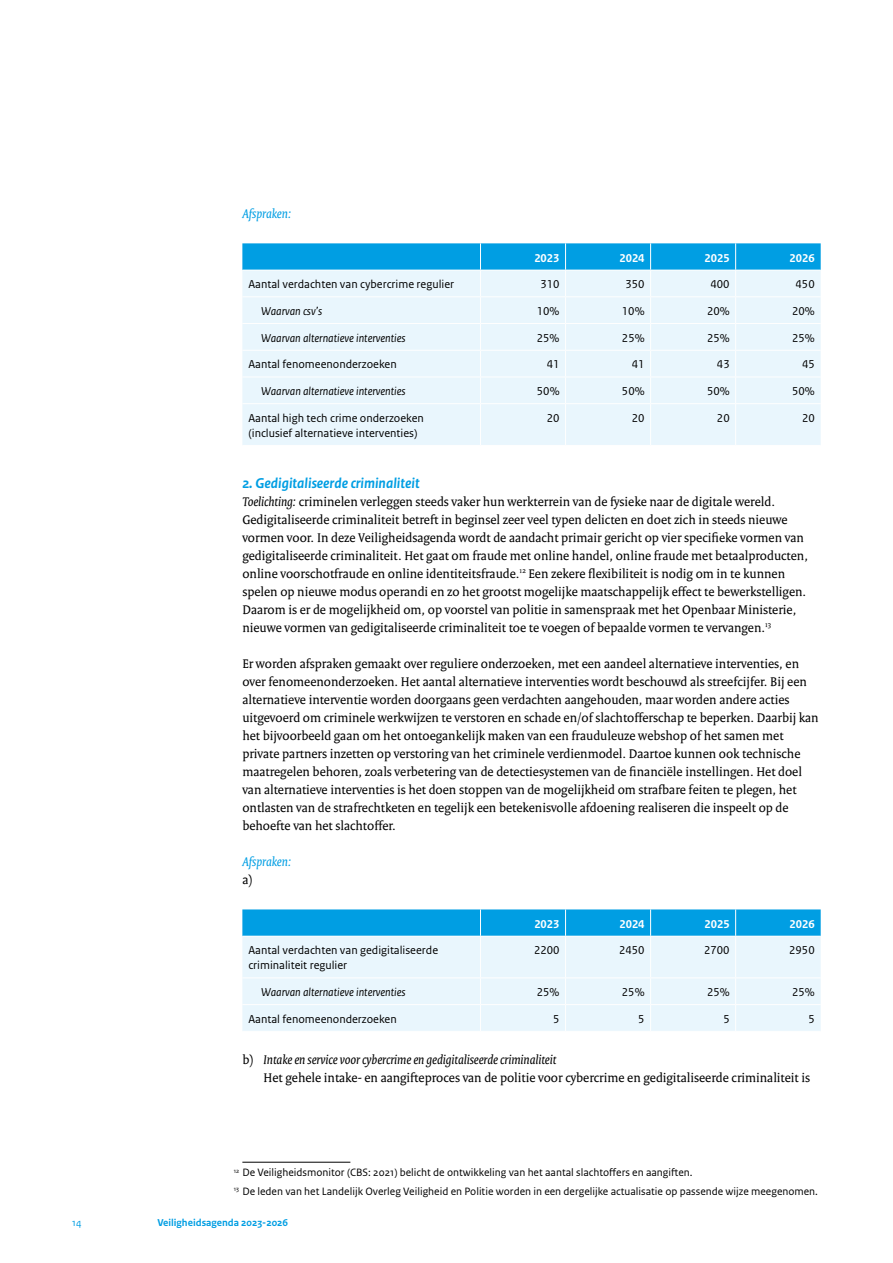
<style>
.page{position:relative;width:893px;height:1263px;background:#fff}
.page>*{position:absolute;margin:0;border:0;box-sizing:border-box;transform-origin:0 0}
.P_05_RO_Alineakop_Sa{font:italic 700 15px "Rijksoverheid Sans Text";color:#009ee3}
.P_10_RO_Broodtekst_S{font:13.5px/18px "Rijksoverheid Serif";color:#000}
.P_06_RO_Subalineakop{font:italic 13.5px "Rijksoverheid Serif";color:#009ee3}
.RO_Tabel_Broodtekst{font:12px/15px "Rijksoverheid Sans Text";color:#000}
.RO_Tabel_Broodtekst-2{font:italic 12px "Rijksoverheid Sans Text";color:#000}
.RO_Tabel_Tussenkop{font:700 12px "Rijksoverheid Sans Text";color:#fff}
.RO_Voetnoot{font:11.25px "Rijksoverheid Sans Text";color:#000}
.t1{font:700 10.5px "Rijksoverheid Sans Text";color:#009ee3}
.t2{font:10.5px "Rijksoverheid Sans Text";color:#009ee3}
.s1{font-style:italic}
</style>
<div class="page">
<div style="left:242px;top:404px;width:579px;height:41px;background:#e9f6fd"></div>
<svg style="left:242px;top:243px;width:579px;height:160px;background:#c3e8f8"></svg>
<hr style="left:480px;top:404px;width:1px;height:41px;background:#fff">
<hr style="left:565px;top:404px;width:1px;height:41px;background:#fff">
<hr style="left:650px;top:404px;width:1px;height:41px;background:#fff">
<hr style="left:735px;top:404px;width:1px;height:41px;background:#fff">
<div style="left:242px;top:937px;width:579px;height:94px;background:#e9f6fd"></div>
<svg style="left:242px;top:909px;width:579px;height:27px;background:#09a1e3"></svg>
<hr style="left:480px;top:936px;width:1px;height:41px;background:#fff">
<hr style="left:565px;top:936px;width:1px;height:41px;background:#fff">
<hr style="left:650px;top:936px;width:1px;height:41px;background:#fff">
<hr style="left:735px;top:936px;width:1px;height:41px;background:#fff">
<hr style="left:242px;top:977px;width:238px;height:1px;background:#fff">
<hr style="left:480px;top:977px;width:86px;height:1px;background:#fff">
<hr style="left:566px;top:977px;width:85px;height:1px;background:#fff">
<hr style="left:651px;top:977px;width:85px;height:1px;background:#fff">
<hr style="left:736px;top:977px;width:85px;height:1px;background:#fff">
<hr style="left:242px;top:1004px;width:238px;height:1px;background:#fff">
<hr style="left:480px;top:1004px;width:86px;height:1px;background:#fff">
<svg style="left:480px;top:978px;width:1px;height:53px"></svg>
<hr style="left:566px;top:1004px;width:85px;height:1px;background:#fff">
<svg style="left:565px;top:978px;width:1px;height:53px"></svg>
<hr style="left:651px;top:1004px;width:85px;height:1px;background:#fff">
<svg style="left:650px;top:978px;width:1px;height:53px"></svg>
<hr style="left:736px;top:1004px;width:85px;height:1px;background:#fff">
<svg style="left:735px;top:978px;width:1px;height:53px"></svg>
<hr style="left:242px;top:1162px;width:108px;height:1px;background:#000">
<p class="P_06_RO_Subalineakop" style="left:242px;top:205px;width:51px">Afspraken:</p>
<p class="RO_Tabel_Tussenkop" style="left:534px;top:251px;width:27px">2023</p>
<p class="RO_Tabel_Tussenkop" style="left:619px;top:251px;width:27px">2024</p>
<p class="RO_Tabel_Tussenkop" style="left:704px;top:251px;width:27px">2025</p>
<p class="RO_Tabel_Tussenkop" style="left:789px;top:251px;width:27px">2026</p>
<p class="RO_Tabel_Broodtekst" style="left:248px;top:277px;width:207px">Aantal verdachten van cybercrime regulier</p>
<p class="RO_Tabel_Broodtekst" style="left:540px;top:277px;width:21px">310</p>
<p class="RO_Tabel_Broodtekst" style="left:625px;top:277px;width:21px">350</p>
<p class="RO_Tabel_Broodtekst" style="left:710px;top:277px;width:21px">400</p>
<p class="RO_Tabel_Broodtekst" style="left:796px;top:277px;width:21px">450</p>
<p class="RO_Tabel_Broodtekst-2" style="left:261px;top:304px;width:63px">Waarvan csv’s</p>
<p class="RO_Tabel_Broodtekst" style="left:537px;top:304px;width:24px">10%</p>
<p class="RO_Tabel_Broodtekst" style="left:622px;top:304px;width:24px">10%</p>
<p class="RO_Tabel_Broodtekst" style="left:707px;top:304px;width:24px">20%</p>
<p class="RO_Tabel_Broodtekst" style="left:792px;top:304px;width:24px">20%</p>
<p class="RO_Tabel_Broodtekst-2" style="left:261px;top:331px;width:146px">Waarvan alternatieve interventies</p>
<p class="RO_Tabel_Broodtekst" style="left:537px;top:330px;width:24px">25%</p>
<p class="RO_Tabel_Broodtekst" style="left:622px;top:330px;width:24px">25%</p>
<p class="RO_Tabel_Broodtekst" style="left:707px;top:330px;width:24px">25%</p>
<p class="RO_Tabel_Broodtekst" style="left:792px;top:330px;width:24px">25%</p>
<p class="RO_Tabel_Broodtekst" style="left:248px;top:357px;width:150px">Aantal fenomeenonderzoeken</p>
<p class="RO_Tabel_Broodtekst" style="left:547px;top:357px;width:14px">41</p>
<p class="RO_Tabel_Broodtekst" style="left:632px;top:357px;width:14px">41</p>
<p class="RO_Tabel_Broodtekst" style="left:717px;top:357px;width:14px">43</p>
<p class="RO_Tabel_Broodtekst" style="left:802px;top:357px;width:14px">45</p>
<p class="RO_Tabel_Broodtekst-2" style="left:261px;top:385px;width:146px">Waarvan alternatieve interventies</p>
<p class="RO_Tabel_Broodtekst" style="left:537px;top:384px;width:24px">50%</p>
<p class="RO_Tabel_Broodtekst" style="left:622px;top:384px;width:24px">50%</p>
<p class="RO_Tabel_Broodtekst" style="left:707px;top:384px;width:24px">50%</p>
<p class="RO_Tabel_Broodtekst" style="left:792px;top:384px;width:24px">50%</p>
<p class="RO_Tabel_Broodtekst" style="left:248px;top:411px;width:177px">Aantal high tech crime onderzoeken (inclusief alternatieve interventies)</p>
<p class="RO_Tabel_Broodtekst" style="left:547px;top:411px;width:14px">20</p>
<p class="RO_Tabel_Broodtekst" style="left:632px;top:411px;width:14px">20</p>
<p class="RO_Tabel_Broodtekst" style="left:717px;top:411px;width:14px">20</p>
<p class="RO_Tabel_Broodtekst" style="left:802px;top:411px;width:14px">20</p>
<p class="P_05_RO_Alineakop_Sa" style="left:242px;top:474px;width:179px">2. Gedigitaliseerde criminaliteit</p>
<p class="P_10_RO_Broodtekst_S" style="left:242px;top:492px;width:567px"><span class="s1">Toelichting:</span> criminelen verleggen steeds vaker hun werkterrein van de fysieke naar de digitale wereld.<br>Gedigitaliseerde criminaliteit betreft in beginsel zeer veel typen delicten en doet zich in steeds nieuwe vormen voor. In deze Veiligheidsagenda wordt de aandacht primair gericht op vier specifieke vormen van gedigitaliseerde criminaliteit. Het gaat om fraude met online handel, online fraude met betaalproducten, online voorschotfraude en online identiteitsfraude.<sup>12</sup> Een zekere flexibiliteit is nodig om in te kunnen spelen op nieuwe modus operandi en zo het grootst mogelijke maatschappelijk effect te bewerkstelligen.<br>Daarom is er de mogelijkheid om, op voorstel van politie in samenspraak met het Openbaar Ministerie, nieuwe vormen van gedigitaliseerde criminaliteit toe te voegen of bepaalde vormen te vervangen.<sup>13</sup></p>
<p class="P_10_RO_Broodtekst_S" style="left:242px;top:654px;width:578px">Er worden afspraken gemaakt over reguliere onderzoeken, met een aandeel alternatieve interventies, en over fenomeenonderzoeken. Het aantal alternatieve interventies wordt beschouwd als streefcijfer. Bij een alternatieve interventie worden doorgaans geen verdachten aangehouden, maar worden andere acties uitgevoerd om criminele werkwijzen te verstoren en schade en/of slachtofferschap te beperken. Daarbij kan het bijvoorbeeld gaan om het ontoegankelijk maken van een frauduleuze webshop of het samen met private partners inzetten op verstoring van het criminele verdienmodel. Daartoe kunnen ook technische maatregelen behoren, zoals verbetering van de detectiesystemen van de financiële instellingen. Het doel van alternatieve interventies is het doen stoppen van de mogelijkheid om strafbare feiten te plegen, het ontlasten van de strafrechtketen en tegelijk een betekenisvolle afdoening realiseren die inspeelt op de behoefte van het slachtoffer.</p>
<p class="P_06_RO_Subalineakop" style="left:242px;top:853px;width:51px">Afspraken:</p>
<p class="P_10_RO_Broodtekst_S" style="left:242px;top:870px;width:12px">a)</p>
<p class="RO_Tabel_Tussenkop" style="left:534px;top:917px;width:27px">2023</p>
<p class="RO_Tabel_Tussenkop" style="left:619px;top:917px;width:27px">2024</p>
<p class="RO_Tabel_Tussenkop" style="left:704px;top:917px;width:27px">2025</p>
<p class="RO_Tabel_Tussenkop" style="left:789px;top:917px;width:27px">2026</p>
<p class="RO_Tabel_Broodtekst" style="left:248px;top:943px;width:191px">Aantal verdachten van gedigitaliseerde criminaliteit regulier</p>
<p class="RO_Tabel_Broodtekst" style="left:534px;top:943px;width:27px">2200</p>
<p class="RO_Tabel_Broodtekst" style="left:619px;top:943px;width:27px">2450</p>
<p class="RO_Tabel_Broodtekst" style="left:704px;top:943px;width:27px">2700</p>
<p class="RO_Tabel_Broodtekst" style="left:789px;top:943px;width:27px">2950</p>
<p class="RO_Tabel_Broodtekst-2" style="left:261px;top:985px;width:146px">Waarvan alternatieve interventies</p>
<p class="RO_Tabel_Broodtekst" style="left:537px;top:985px;width:24px">25%</p>
<p class="RO_Tabel_Broodtekst" style="left:622px;top:985px;width:24px">25%</p>
<p class="RO_Tabel_Broodtekst" style="left:707px;top:985px;width:24px">25%</p>
<p class="RO_Tabel_Broodtekst" style="left:792px;top:985px;width:24px">25%</p>
<p class="RO_Tabel_Broodtekst" style="left:248px;top:1011px;width:150px">Aantal fenomeenonderzoeken</p>
<p class="RO_Tabel_Broodtekst" style="left:553px;top:1011px;width:8px">5</p>
<p class="RO_Tabel_Broodtekst" style="left:638px;top:1011px;width:8px">5</p>
<p class="RO_Tabel_Broodtekst" style="left:723px;top:1011px;width:8px">5</p>
<p class="RO_Tabel_Broodtekst" style="left:808px;top:1011px;width:8px">5</p>
<p class="P_10_RO_Broodtekst_S" style="left:264px;top:1050px;width:548px;text-indent:-21px">b) <span class="s1">Intake en service voor cybercrime en gedigitaliseerde criminaliteit<br></span>Het gehele intake- en aangifteproces van de politie voor cybercrime en gedigitaliseerde criminaliteit is</p>
<p class="RO_Voetnoot" style="left:234px;top:1166px;width:460px"><sup>12</sup> De Veiligheidsmonitor (CBS: 2021) belicht de ontwikkeling van het aantal slachtoffers en aangiften.</p>
<p class="RO_Voetnoot" style="left:234px;top:1185px;width:586px"><sup>13</sup> De leden van het Landelijk Overleg Veiligheid en Politie worden in een dergelijke actualisatie op passende wijze meegenomen.</p>
<p class="t2" style="left:72px;top:1216px;width:11px">14</p>
<p class="t1" style="left:157px;top:1216px;width:132px">Veiligheidsagenda 2023-2026</p>
</div>
